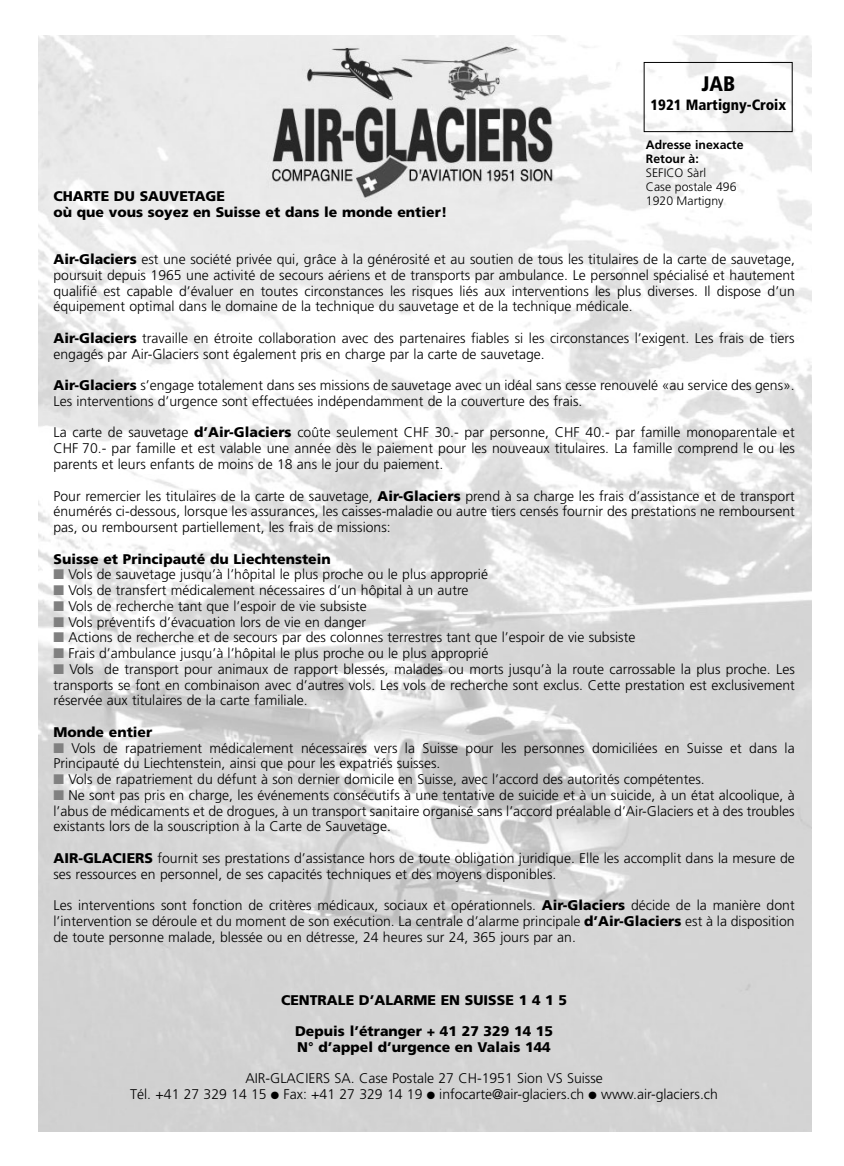
<style>
.page{position:relative;width:844px;height:1166px;background:#fff}
.page>*{position:absolute;margin:0;border:0;box-sizing:border-box;transform-origin:0 0}
.t1{font:900 condensed 21px "Frutiger";color:#000}
.t2{font:900 condensed 14.88px "Frutiger";color:#000}
.t3{font:300 14px/15.8px "Frutiger";color:#000;text-align:justify}
.t4{font:900 14px/15.8px "Frutiger";color:#000}
.t5{font:300 12.25px/14px "Frutiger";color:#000}
.t6{font:700 12.25px/14px "Frutiger";color:#000}
.s1{font-weight:900}
.s2{color:#808080}
</style>
<div class="page">
<img style="left:38px;top:36px;width:773px;height:1095px">
<div style="left:643px;top:62px;width:149px;height:70px;border:1px solid #000"></div>
<h1 class="t1" style="left:701px;top:75px;width:35px">JAB</h1>
<p class="t2" style="left:650px;top:99px;width:137px">1921 Martigny-Croix</p>
<p class="t6" style="left:645px;top:139px;width:99px">Adresse inexacte<br>Retour à:</p>
<p class="t5" style="left:645px;top:167px;width:92px">SEFICO Sàrl<br>Case postale 496<br>1920 Martigny</p>
<p class="t4" style="left:53px;top:189px;width:395px">CHARTE DU SAUVETAGE<br>où que vous soyez en Suisse et dans le monde entier!</p>
<p class="t3" style="left:53px;top:252px;width:742px"><span class="s1">Air-Glaciers</span> est une société privée qui, grâce à la générosité et au soutien de tous les titulaires de la carte de sauvetage, poursuit depuis 1965 une activité de secours aériens et de transports par ambulance. Le personnel spécialisé et hautement qualifié est capable d’évaluer en toutes circonstances les risques liés aux interventions les plus diverses. Il dispose d’un équipement optimal dans le domaine de la technique du sauvetage et de la technique médicale.</p>
<p class="t3" style="left:53px;top:331px;width:742px"><span class="s1">Air-Glaciers</span> travaille en étroite collaboration avec des partenaires fiables si les circonstances l’exigent. Les frais de tiers engagés par Air-Glaciers sont également pris en charge par la carte de sauvetage.</p>
<p class="t3" style="left:53px;top:378px;width:742px"><span class="s1">Air-Glaciers</span> s’engage totalement dans ses missions de sauvetage avec un idéal sans cesse renouvelé «au service des gens».<br>Les interventions d’urgence sont effectuées indépendamment de la couverture des frais.</p>
<p class="t3" style="left:53px;top:426px;width:742px">La carte de sauvetage <span class="s1">d’Air-Glaciers</span> coûte seulement CHF 30.- par personne, CHF 40.- par famille monoparentale et CHF 70.- par famille et est valable une année dès le paiement pour les nouveaux titulaires. La famille comprend le ou les parents et leurs enfants de moins de 18 ans le jour du paiement.</p>
<p class="t3" style="left:53px;top:489px;width:742px">Pour remercier les titulaires de la carte de sauvetage, <span class="s1">Air-Glaciers</span> prend à sa charge les frais d’assistance et de transport énumérés ci-dessous, lorsque les assurances, les caisses-maladie ou autre tiers censés fournir des prestations ne remboursent pas, ou remboursent partiellement, les frais de missions:</p>
<p class="t4" style="left:53px;top:552px;width:279px">Suisse et Principauté du Liechtenstein</p>
<p class="t3" style="left:53px;top:567px;width:436px"><span class="s2">■</span> Vols de sauvetage jusqu’à l’hôpital le plus proche ou le plus approprié</p>
<p class="t3" style="left:53px;top:583px;width:416px"><span class="s2">■</span> Vols de transfert médicalement nécessaires d’un hôpital à un autre</p>
<p class="t3" style="left:53px;top:599px;width:315px"><span class="s2">■</span> Vols de recherche tant que l’espoir de vie subsiste</p>
<p class="t3" style="left:53px;top:615px;width:314px"><span class="s2">■</span> Vols préventifs d’évacuation lors de vie en danger</p>
<p class="t3" style="left:53px;top:630px;width:583px"><span class="s2">■</span> Actions de recherche et de secours par des colonnes terrestres tant que l’espoir de vie subsiste</p>
<p class="t3" style="left:53px;top:646px;width:436px"><span class="s2">■</span> Frais d’ambulance jusqu’à l’hôpital le plus proche ou le plus approprié</p>
<p class="t3" style="left:53px;top:662px;width:742px"><span class="s2">■</span> Vols de transport pour animaux de rapport blessés, malades ou morts jusqu’à la route carrossable la plus proche. Les transports se font en combinaison avec d’autres vols. Les vols de recherche sont exclus. Cette prestation est exclusivement réservée aux titulaires de la carte familiale.</p>
<p class="t4" style="left:53px;top:725px;width:100px">Monde entier</p>
<p class="t3" style="left:53px;top:741px;width:742px"><span class="s2">■</span> Vols de rapatriement médicalement nécessaires vers la Suisse pour les personnes domiciliées en Suisse et dans la<br>Principauté du Liechtenstein, ainsi que pour les expatriés suisses.</p>
<p class="t3" style="left:53px;top:772px;width:652px"><span class="s2">■</span> Vols de rapatriement du défunt à son dernier domicile en Suisse, avec l’accord des autorités compétentes.</p>
<p class="t3" style="left:53px;top:788px;width:742px"><span class="s2">■</span> Ne sont pas pris en charge, les événements consécutifs à une tentative de suicide et à un suicide, à un état alcoolique, à l’abus de médicaments et de drogues, à un transport sanitaire organisé sans l’accord préalable d’Air-Glaciers et à des troubles existants lors de la souscription à la Carte de Sauvetage.</p>
<p class="t3" style="left:53px;top:851px;width:742px"><span class="s1">AIR-GLACIERS</span> fournit ses prestations d’assistance hors de toute obligation juridique. Elle les accomplit dans la mesure de ses ressources en personnel, de ses capacités techniques et des moyens disponibles.</p>
<p class="t3" style="left:53px;top:898px;width:742px">Les interventions sont fonction de critères médicaux, sociaux et opérationnels. <span class="s1">Air-Glaciers</span> décide de la manière dont l’intervention se déroule et du moment de son exécution. La centrale d’alarme principale <span class="s1">d’Air-Glaciers</span> est à la disposition de toute personne malade, blessée ou en détresse, 24 heures sur 24, 365 jours par an.</p>
<p class="t4" style="left:281px;top:993px;width:287px">CENTRALE D’ALARME EN SUISSE 1 4 1 5</p>
<p class="t4" style="left:295px;top:1024px;width:259px">Depuis l’étranger + 41 27 329 14 15<br>N° d’appel d’urgence en Valais 144</p>
<p class="t3" style="left:130px;top:1071px;width:589px;text-align:center">AIR-GLACIERS SA. Case Postale 27 CH-1951 Sion VS Suisse<br>Tél. +41 27 329 14 15 ● Fax: +41 27 329 14 19 ● infocarte@air-glaciers.ch ● www.air-glaciers.ch</p>
</div>
